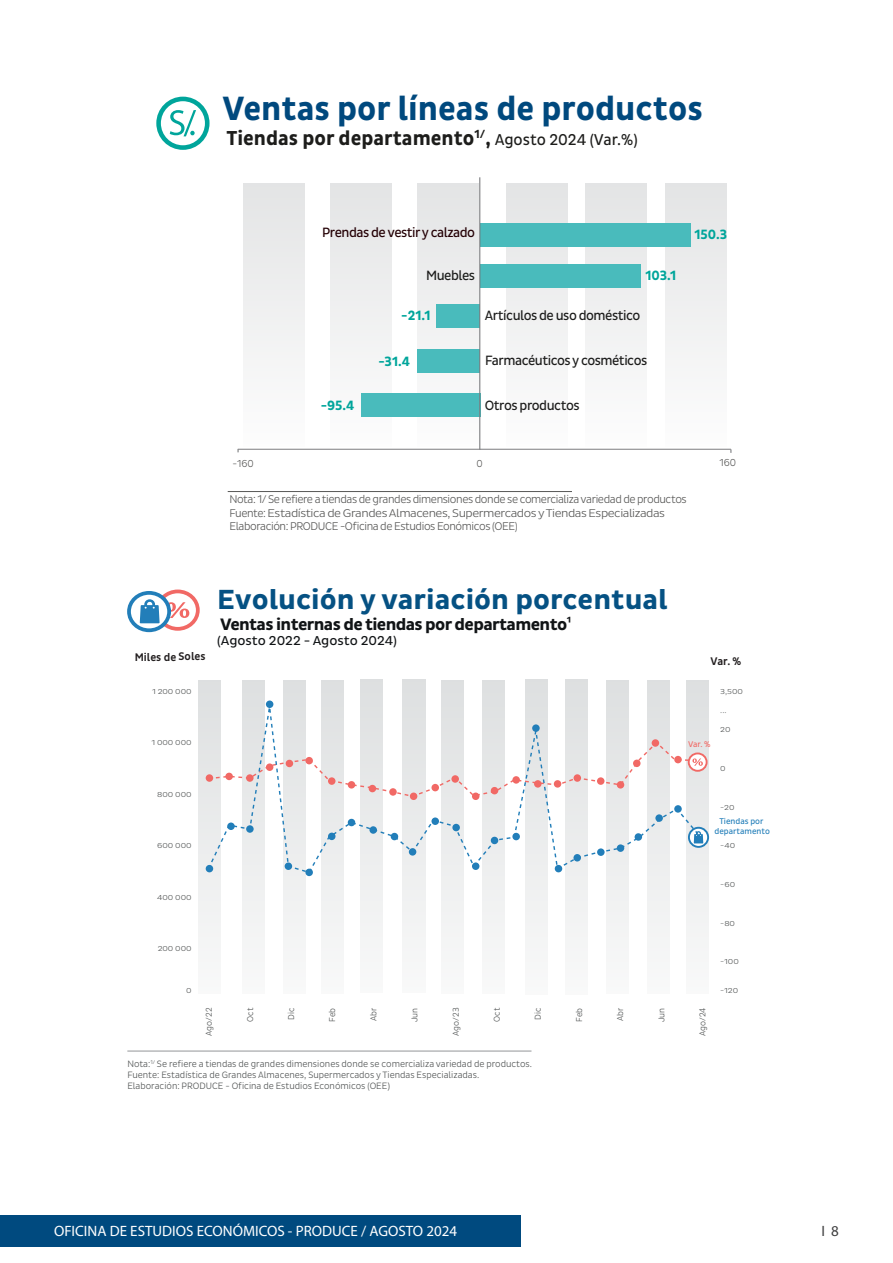
<style>
.page{position:relative;width:893px;height:1263px;background:#fff}
.page>*{position:absolute;margin:0;border:0;box-sizing:border-box;transform-origin:0 0}
.t1{font:700 34.35px "Pluto Sans Cond";color:#00497e}
.t2{font:700 28.2px "Pluto Sans Cond";color:#055183;scale:1.07 1}
.t3{font:700 20.55px "Pluto Sans Cond";color:#1d1d1b}
.t4{font:700 16.95px "Pluto Sans Cond";letter-spacing:-.035em;color:#111416;scale:1.07 1}
.t5{font:15px "Myriad Pro";color:#fff}
.t6{font:15px "Myriad Pro";color:#3e3e3f}
.t7{font:13.65px "Pluto Sans Cond";letter-spacing:-.035em;color:#1c1c1b}
.t8{font:700 13.65px "Pluto Sans Cond";color:#00a59b}
.t9{font:13.65px "Pluto Sans Cond";letter-spacing:-.035em;color:#240005}
.t10{font:13.2px "Pluto Sans Cond";color:#111416;scale:1.07 1}
.t11{font:300 11.4px/13.6px "Pluto Sans Cond";letter-spacing:-.035em;color:#575756}
.t12{font:500 11.25px "Pluto Sans Cond";letter-spacing:-.005em;color:#231f20}
.t13{font:300 10.35px "Pluto Sans Cond";color:#575756}
.t14{font:300 9.45px/11.2px "Pluto Sans Cond";color:#4f5252}
.t15{font:300 8.7px "Pluto Sans Cond";color:#4f5252}
.t16{font:8.4px/10.2px "Pluto Sans Cond";color:#227eb9;text-align:center}
.t17{font:8.4px "Pluto Sans Cond";color:#f16965}
.t18{font:300 7.35px "Pluto Sans Cond";color:#4f5252;scale:1.22 1}
.s1{font-weight:400;font-size:16.05px}
.s2{color:#585857}
</style>
<div class="page">
<div style="left:0;top:1215px;width:520px;height:32px;background:#004a7f"></div>
<hr style="left:892px;top:1215px;width:1px;height:32px;background:#004a7f">
<hr style="left:228px;top:491px;width:344px;height:1px;background:#575756">
<div style="left:156px;top:97px;width:54px;height:53px;border:5px solid #00a59b;border-radius:50%"></div>
<svg style="left:170px;top:110px;width:26px;height:26px"></svg>
<hr style="left:238px;top:449px;width:493px;height:1px;background:#6d6e71">
<svg style="left:243px;top:177px;width:484px;height:271px"></svg>
<div style="left:480px;top:223px;width:210px;height:24px;background:#49bbbc"></div>
<div style="left:480px;top:264px;width:160px;height:24px;background:#49bbbc"></div>
<div style="left:417px;top:349px;width:63px;height:24px;background:#49bbbc"></div>
<div style="left:437px;top:303px;width:43px;height:24px;background:#49bbbc"></div>
<div style="left:361px;top:393px;width:119px;height:24px;background:#49bbbc"></div>
<hr style="left:479px;top:177px;width:1px;height:273px;background:#6d6e71">
<svg style="left:198px;top:679px;width:512px;height:269px"></svg>
<div style="left:206px;top:865px;width:7px;height:7px;background:#227eb9;border-radius:50%"></div>
<div style="left:206px;top:774px;width:7px;height:8px;background:#f16965;border-radius:50%"></div>
<svg style="left:689px;top:753px;width:17px;height:18px"></svg>
<div style="left:688px;top:752px;width:20px;height:20px;border:2px solid #f16965;border-radius:50%"></div>
<svg style="left:690px;top:829px;width:17px;height:17px"></svg>
<div style="left:688px;top:827px;width:21px;height:21px;border:2px solid #227eb9;border-radius:50%"></div>
<svg style="left:700px;top:831px;width:3px;height:12px"></svg>
<hr style="left:127px;top:1050px;width:404px;height:1px;background:#939598">
<div style="left:156px;top:589px;width:44px;height:42px;border:4px solid #f16965;border-radius:50%"></div>
<svg style="left:169px;top:602px;width:20px;height:16px"></svg>
<svg style="left:129px;top:593px;width:40px;height:37px"></svg>
<div style="left:127px;top:591px;width:44px;height:41px;border:4px solid #227eb9;border-radius:50%"></div>
<svg style="left:140px;top:599px;width:20px;height:24px"></svg>
<svg style="left:207px;top:697px;width:493px;height:177px"></svg>
<p class="t1" style="left:223px;top:89px;width:482px">Ventas por líneas de productos</p>
<p class="t3" style="left:226px;top:126px;width:413px">Tiendas por departamento<sup>1/</sup>, <span class="s1">Agosto 2024 (Var.%)</span></p>
<p class="t9" style="left:322px;top:224px;width:154px">Prendas de vestir y calzado</p>
<p class="t7" style="left:426px;top:267px;width:51px">Muebles</p>
<p class="t8" style="left:645px;top:267px;width:33px">103.1</p>
<p class="t8" style="left:401px;top:307px;width:31px">-21.1</p>
<p class="t7" style="left:485px;top:307px;width:157px">Artículos de uso doméstico</p>
<p class="t8" style="left:321px;top:398px;width:35px">-95.4</p>
<p class="t8" style="left:378px;top:354px;width:33px">-31.4</p>
<p class="t7" style="left:485px;top:353px;width:164px">Farmacéuticos y cosméticos</p>
<p class="t7" style="left:485px;top:398px;width:96px">Otros productos</p>
<p class="t8" style="left:694px;top:227px;width:34px">150.3</p>
<p class="t13" style="left:232px;top:458px;width:23px">-160</p>
<p class="t13" style="left:476px;top:458px;width:8px">0</p>
<p class="t13" style="left:719px;top:456px;width:18px">160</p>
<p class="t11" style="left:229px;top:492px;width:459px">Nota: 1/ Se refiere a tiendas de grandes dimensiones donde se comercializa variedad de productos<br>Fuente: <span class="s2">Estadística de Grandes Almacenes, Supermercados y Tiendas Especializadas<br></span>Elaboración: PRODUCE -Oficina de Estudios Eonómicos (OEE)</p>
<p class="t12" style="left:135px;top:650px;width:72px">Miles de Soles</p>
<p class="t18" style="left:152px;top:687px;width:34px">1 200 000</p>
<p class="t2" style="left:217px;top:584px;width:423px">Evolución y variación porcentual</p>
<p class="t4" style="left:220px;top:614px;width:330px">Ventas internas de tiendas por departamento¹</p>
<p class="t10" style="left:217px;top:633px;width:170px">(Agosto 2022 - Agosto 2024)</p>
<p class="t18" style="left:152px;top:739px;width:34px">1 000 000</p>
<p class="t18" style="left:157px;top:790px;width:30px">800 000</p>
<p class="t18" style="left:157px;top:841px;width:30px">600 000</p>
<p class="t18" style="left:157px;top:893px;width:30px">400 000</p>
<p class="t18" style="left:158px;top:944px;width:29px">200 000</p>
<p class="t18" style="left:186px;top:986px;width:6px">0</p>
<p class="t12" style="left:711px;top:655px;width:32px">Var. %</p>
<p class="t18" style="left:720px;top:687px;width:20px">3,500</p>
<p class="t18" style="left:720px;top:706px;width:7px">...</p>
<p class="t18" style="left:720px;top:726px;width:10px">20</p>
<p class="t18" style="left:720px;top:764px;width:6px">0</p>
<p class="t18" style="left:720px;top:803px;width:13px">-20</p>
<p class="t18" style="left:720px;top:842px;width:14px">-40</p>
<p class="t18" style="left:720px;top:880px;width:14px">-60</p>
<p class="t18" style="left:720px;top:919px;width:14px">-80</p>
<p class="t18" style="left:720px;top:957px;width:17px">-100</p>
<p class="t18" style="left:720px;top:986px;width:16px">-120</p>
<p class="t17" style="left:688px;top:739px;width:24px">Var. %</p>
<p class="t16" style="left:714px;top:816px;width:57px">Tiendas por departamento</p>
<p class="t15" style="left:204px;top:1035px;width:29px;rotate:-90deg">Ago/22</p>
<p class="t15" style="left:245px;top:1021px;width:15px;rotate:-90deg">Oct</p>
<p class="t15" style="left:286px;top:1020px;width:14px;rotate:-90deg">Dic</p>
<p class="t15" style="left:327px;top:1022px;width:16px;rotate:-90deg">Feb</p>
<p class="t15" style="left:369px;top:1021px;width:15px;rotate:-90deg">Abr</p>
<p class="t15" style="left:410px;top:1022px;width:16px;rotate:-90deg">Jun</p>
<p class="t15" style="left:451px;top:1036px;width:29px;rotate:-90deg">Ago/23</p>
<p class="t15" style="left:492px;top:1021px;width:15px;rotate:-90deg">Oct</p>
<p class="t15" style="left:533px;top:1020px;width:14px;rotate:-90deg">Dic</p>
<p class="t15" style="left:574px;top:1022px;width:16px;rotate:-90deg">Feb</p>
<p class="t15" style="left:615px;top:1021px;width:15px;rotate:-90deg">Abr</p>
<p class="t15" style="left:656px;top:1022px;width:16px;rotate:-90deg">Jun</p>
<p class="t15" style="left:698px;top:1036px;width:30px;rotate:-90deg">Ago/24</p>
<p class="t14" style="left:127px;top:1058px;width:406px">Nota:<sup>1/</sup> Se refiere a tiendas de grandes dimensiones donde se comercializa variedad de productos.<br>Fuente: Estadística de Grandes Almacenes, Supermercados y Tiendas Especializadas.<br>Elaboración: PRODUCE - Oficina de Estudios Económicos (OEE)</p>
<h3 class="t5" style="left:54px;top:1222px;width:405px">OFICINA DE ESTUDIOS ECONÓMICOS - PRODUCE / AGOSTO 2024</h3>
<h3 class="t6" style="left:821px;top:1222px;width:19px">I 8</h3>
</div>
